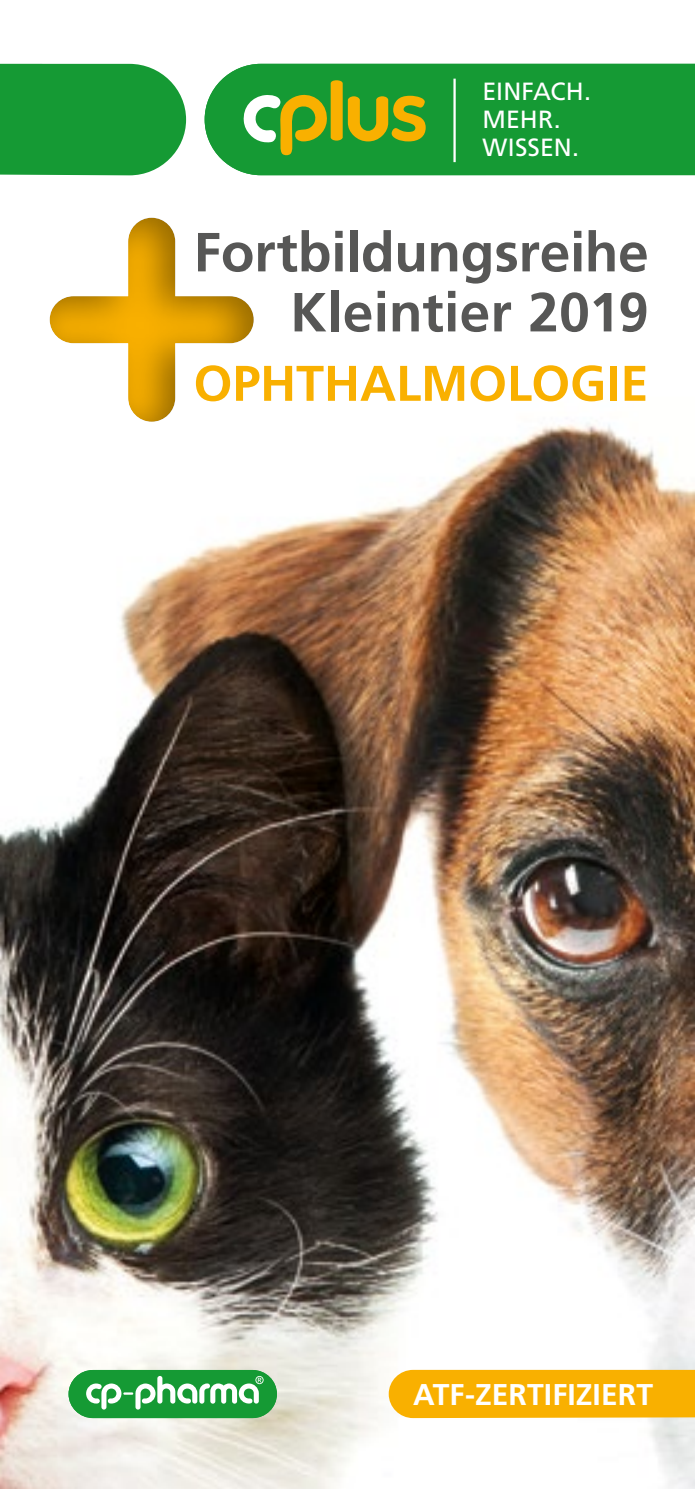
<style>
.page{position:relative;width:695px;height:1489px;background:#fff}
.page>*{position:absolute;margin:0;border:0;box-sizing:border-box;transform-origin:0 0}
.t1{font:700 55px/60px "Frutiger";letter-spacing:-.005em;color:#575756;text-align:right}
.t2{font:700 50px "Frutiger";color:#f9b000}
.t3{font:700 30px "Frutiger";color:#fff}
.t4{font:24.75px/27.8px "Frutiger";letter-spacing:.005em;color:#fff}
</style>
<div class="page">
<img style="left:0;top:63px;width:694px;height:1425px">
<svg style="left:0;top:64px;width:186px;height:111px"></svg>
<div style="left:69px;top:1369px;width:208px;height:48px;background:#159a34;border-radius:24px"></div>
<svg style="left:86px;top:1376px;width:177px;height:33px"></svg>
<div style="left:204px;top:64px;width:490px;height:111px;background:#159a34"></div>
<svg style="left:348px;top:96px;width:77px;height:45px"></svg>
<svg style="left:242px;top:80px;width:100px;height:76px"></svg>
<hr style="left:453px;top:79px;width:2px;height:83px;background:#fff">
<div style="left:388px;top:1369px;width:306px;height:48px;background:#f9b000"></div>
<div style="left:49px;top:193px;width:223px;height:249px;background:#000;opacity:.4"></div>
<p class="t4" style="left:482px;top:78px;width:110px">EINFACH.<br>MEHR.<br>WISSEN.</p>
<p class="t1" style="left:193px;top:222px;width:456px">Fortbildungsreihe<br>Kleintier 2019</p>
<p class="t2" style="left:193px;top:354px;width:456px">OPHTHALMOLOGIE</p>
<p class="t3" style="left:413px;top:1376px;width:241px">ATF-ZERTIFIZIERT</p>
</div>
